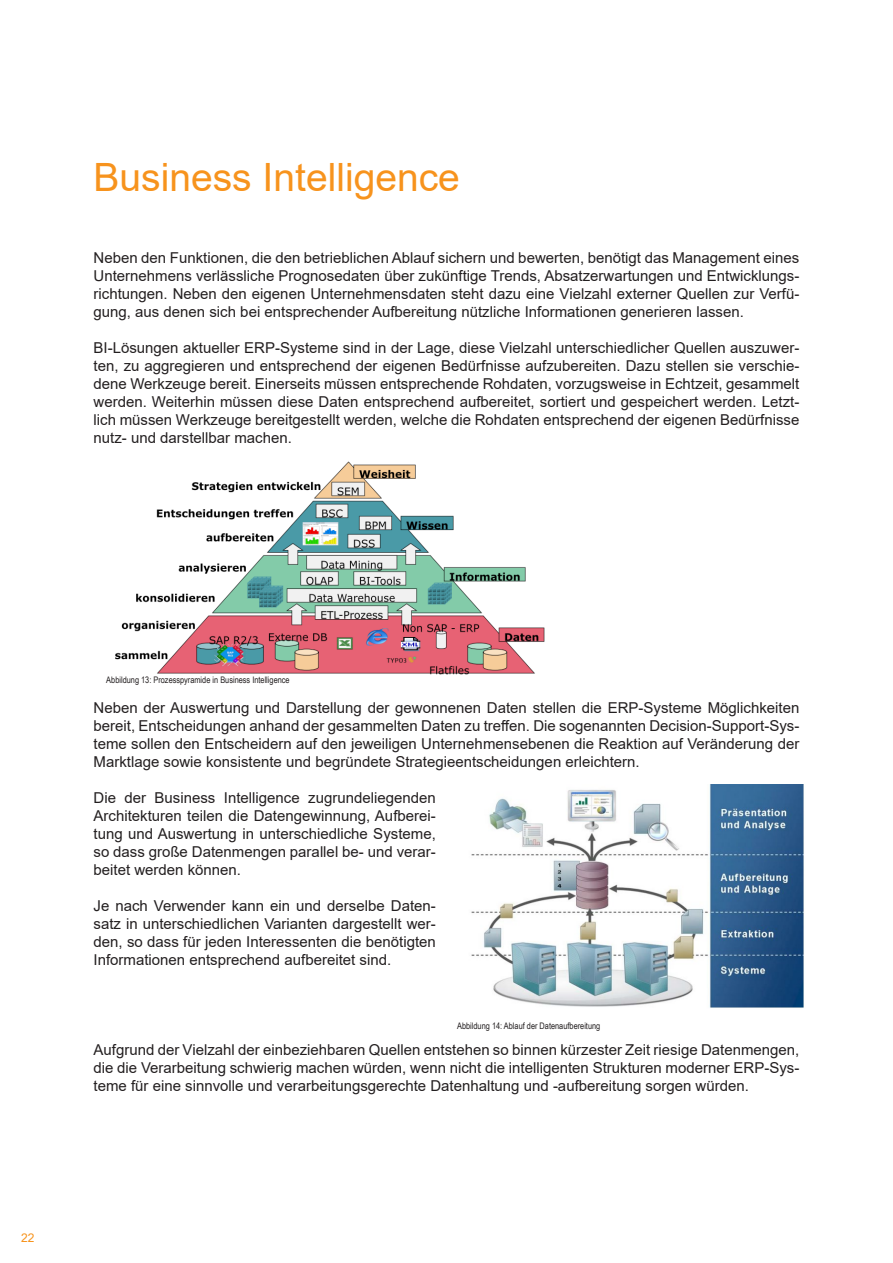
<style>
.page{position:relative;width:893px;height:1263px;background:#fff}
.page>*{position:absolute;margin:0;border:0;box-sizing:border-box;transform-origin:0 0}
.Headline_1{font:39px "Arial";color:#f7931d}
.Fließtext{font:15px/18px "Arial";color:#231f20;text-align:justify}
.t1{font:12px "Arial";color:#f7931d}
.t2{font:9px "Arial Narrow";color:#231f20}
</style>
<div class="page">
<img style="left:115px;top:461px;width:430px;height:214px">
<img style="left:471px;top:785px;width:333px;height:223px">
<p class="Headline_1" style="left:94px;top:150px;width:368px">Business Intelligence</p>
<p class="Fließtext" style="left:94px;top:248px;width:707px">Neben den Funktionen, die den betrieblichen Ablauf sichern und bewerten, benötigt das Management eines Unternehmens verlässliche Prognosedaten über zukünftige Trends, Absatzerwartungen und Entwicklungs&shy;richtungen. Neben den eigenen Unternehmensdaten steht dazu eine Vielzahl externer Quellen zur Verfü&shy;gung, aus denen sich bei entsprechender Aufbereitung nützliche Informationen generieren lassen.</p>
<p class="Fließtext" style="left:94px;top:338px;width:707px">BI-Lösungen aktueller ERP-Systeme sind in der Lage, diese Vielzahl unterschiedlicher Quellen auszuwer&shy;ten, zu aggregieren und entsprechend der eigenen Bedürfnisse aufzubereiten. Dazu stellen sie verschie&shy;dene Werkzeuge bereit. Einerseits müssen entsprechende Rohdaten, vorzugsweise in Echtzeit, gesammelt werden. Weiterhin müssen diese Daten entsprechend aufbereitet, sortiert und gespeichert werden. Letzt&shy;lich müssen Werkzeuge bereitgestellt werden, welche die Rohdaten entsprechend der eigenen Bedürfnisse nutz- und darstellbar machen.</p>
<p class="t1" style="left:21px;top:1229px;width:15px">22</p>
<p class="t2" style="left:106px;top:674px;width:185px">Abbildung 13: Prozesspyramide in Business Intelligence</p>
<p class="Fließtext" style="left:94px;top:698px;width:707px">Neben der Auswertung und Darstellung der gewonnenen Daten stellen die ERP-Systeme Möglichkeiten bereit, Entscheidungen anhand der gesammelten Daten zu treffen. Die sogenannten Decision-Support-Sys&shy;teme sollen den Entscheidern auf den jeweiligen Unternehmensebenen die Reaktion auf Veränderung der Marktlage sowie konsistente und begründete Strategieentscheidungen erleichtern.</p>
<p class="Fließtext" style="left:94px;top:788px;width:344px">Die der Business Intelligence zugrundeliegenden Architekturen teilen die Datengewinnung, Aufberei&shy;tung und Auswertung in unterschiedliche Systeme, so dass große Datenmengen parallel be- und verar&shy;beitet werden können.</p>
<p class="Fließtext" style="left:94px;top:896px;width:344px">Je nach Verwender kann ein und derselbe Daten&shy;satz in unterschiedlichen Varianten dargestellt wer&shy;den, so dass für jeden Interessenten die benötigten Informationen entsprechend aufbereitet sind.</p>
<p class="t2" style="left:457px;top:1019px;width:145px">Abbildung 14: Ablauf der Datenaufbereitung</p>
<p class="Fließtext" style="left:94px;top:1040px;width:707px">Aufgrund der Vielzahl der einbeziehbaren Quellen entstehen so binnen kürzester Zeit riesige Datenmengen, die die Verarbeitung schwierig machen würden, wenn nicht die intelligenten Strukturen moderner ERP-Sys&shy;teme für eine sinnvolle und verarbeitungsgerechte Datenhaltung und -aufbereitung sorgen würden.</p>
</div>
